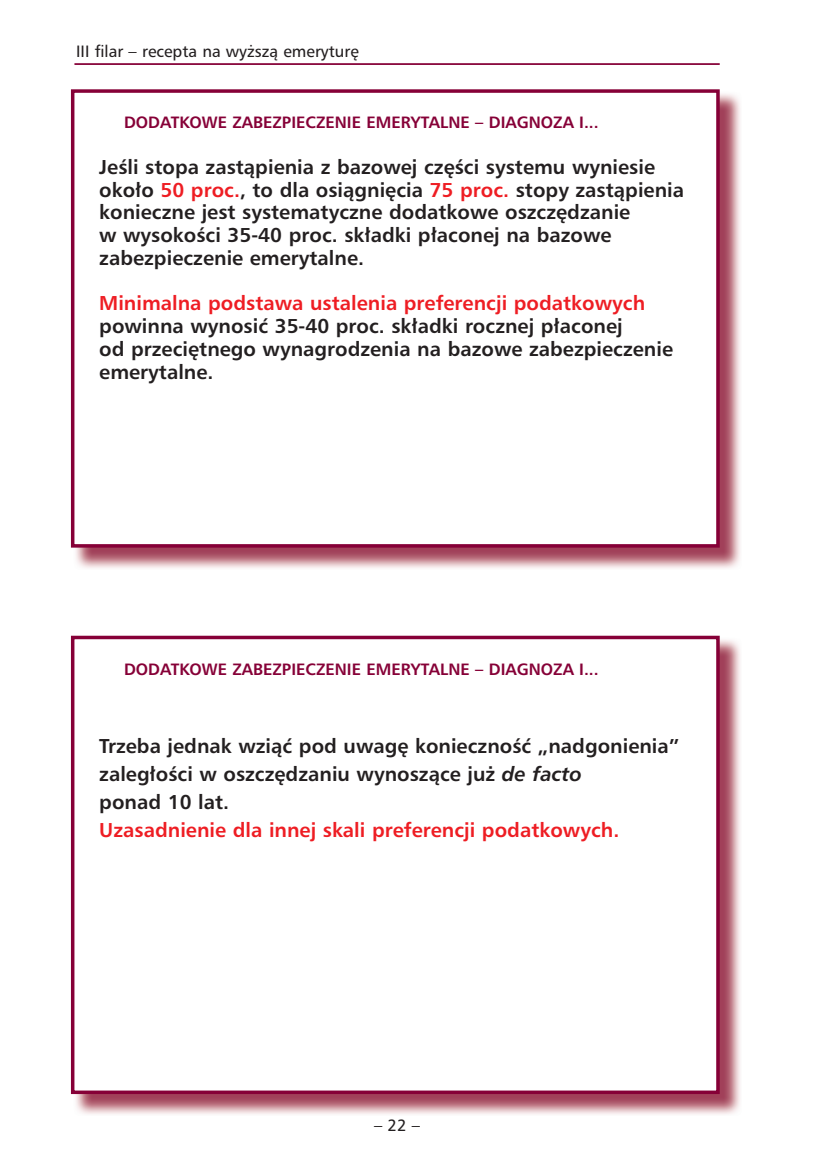
<style>
.page{position:relative;width:819px;height:1166px;background:#fff}
.page>*{position:absolute;margin:0;border:0;box-sizing:border-box;transform-origin:0 0}
.t1{font:700 19.25px/22.8px "Humnst 777 PL";color:#231f20}
.t2{font:700 19.25px "Humnst 777 PL";color:#ee1d23}
.t3{font:700 15.75px "Humnst 777 PL";color:#860037}
.t4{font:15.75px "Humnst 777 PL";color:#231f20}
.s1{color:#ee1d23}
.s2{font-style:italic}
</style>
<div class="page">
<hr style="left:74px;top:63px;width:645px;height:2px;background:#860037">
<img style="left:73px;top:637px;width:667px;height:477px">
<div style="left:73px;top:637px;width:645px;height:455px;background:#fff"></div>
<div style="left:71px;top:636px;width:648px;height:458px;border:4px solid #860037"></div>
<img style="left:75px;top:91px;width:665px;height:477px">
<div style="left:73px;top:91px;width:645px;height:455px;background:#fff"></div>
<div style="left:71px;top:89px;width:648px;height:459px;border:4px solid #860037"></div>
<p class="t4" style="left:76px;top:45px;width:284px">III filar – recepta na wyższą emeryturę</p>
<p class="t3" style="left:124px;top:116px;width:476px">DODATKOWE ZABEZPIECZENIE EMERYTALNE – DIAGNOZA I...</p>
<p class="t1" style="left:99px;top:157px;width:586px">Jeśli stopa zastąpienia z bazowej części systemu wyniesie około <span class="s1">50 proc.</span>, to dla osiągnięcia <span class="s1">75 proc.</span> stopy zastąpienia konieczne jest systematyczne dodatkowe oszczędzanie<br>w wysokości 35-40 proc. składki płaconej na bazowe zabezpieczenie emerytalne.</p>
<p class="t2" style="left:99px;top:295px;width:547px">Minimalna podstawa ustalenia preferencji podatkowych</p>
<p class="t1" style="left:99px;top:316px;width:575px">powinna wynosić 35-40 proc. składki rocznej płaconej<br>od przeciętnego wynagrodzenia na bazowe zabezpieczenie emerytalne.</p>
<p class="t3" style="left:124px;top:662px;width:476px">DODATKOWE ZABEZPIECZENIE EMERYTALNE – DIAGNOZA I...</p>
<p class="t1" style="left:99px;top:734px;width:581px;line-height:28px">Trzeba jednak wziąć pod uwagę konieczność „nadgonienia” zaległości w oszczędzaniu wynoszące już <span class="s2">de facto<br></span>ponad 10 lat.</p>
<p class="t2" style="left:99px;top:822px;width:521px">Uzasadnienie dla innej skali preferencji podatkowych.</p>
<p class="t4" style="left:374px;top:1118px;width:47px">– 22 –</p>
</div>
